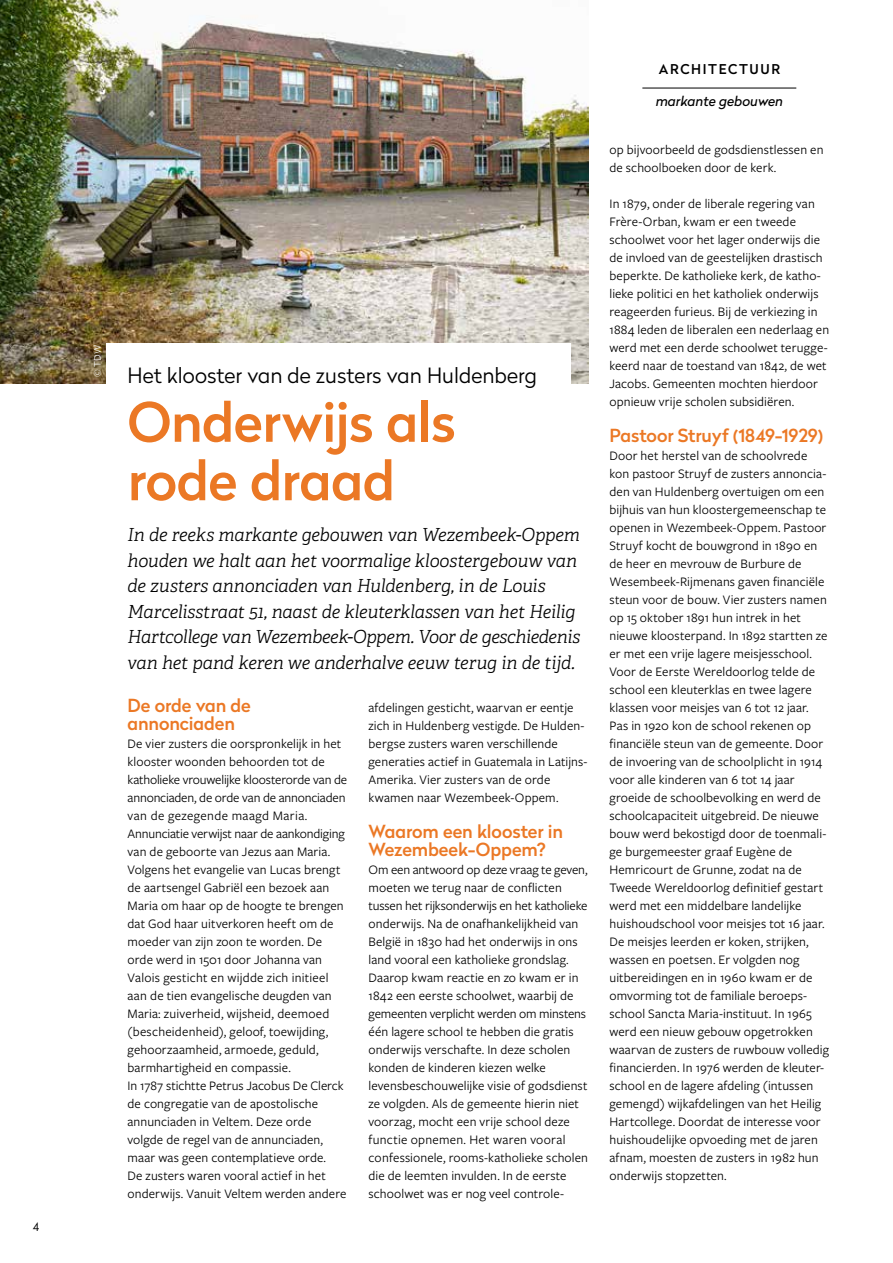
<style>
.page{position:relative;width:893px;height:1263px;background:#fff}
.page>*{position:absolute;margin:0;border:0;box-sizing:border-box;transform-origin:0 0}
.t1{font:500 54px/58.5px "Radikal";letter-spacing:-.015em;color:#eb7825}
.t2{font:300 21px "Radikal";color:#000}
.t3{font:italic 300 18px/25.5px "Adelle";letter-spacing:-.015em;color:#000}
.t4{font:500 18px/18px "Radikal";letter-spacing:-.005em;color:#eb7825}
.t5{font:13.5px/18px "Freight Sans Pro";letter-spacing:.01em;color:#000}
.t6{font:italic 13.5px "Radikal";color:#000}
.t7{font:500 13.5px "Radikal";letter-spacing:.12em;color:#000}
.t8{font:300 12px "Radikal";color:#000}
.t9{font:10.5px "Freight Sans Pro";color:#fff}
</style>
<div class="page">
<img style="left:0;top:0;width:588px;height:384px">
<div style="left:106px;top:343px;width:465px;height:183px;background:#fff"></div>
<hr style="left:642px;top:88px;width:154px;height:1px;background:#000">
<p class="t8" style="left:33px;top:1218px;width:8px">4</p>
<p class="t9" style="left:90px;top:377px;width:33px;rotate:-90deg">© TDW</p>
<h2 class="t2" style="left:128px;top:361px;width:411px">Het klooster van de zusters van Huldenberg</h2>
<h1 class="t1" style="left:128px;top:392px;width:330px">Onderwijs als rode draad</h1>
<p class="t3" style="left:128px;top:522px;width:454px">In de reeks markante gebouwen van Wezembeek-Oppem houden we halt aan het voormalige kloostergebouw van de zusters annonciaden van Huldenberg, in de Louis Marcelisstraat 51, naast de kleuterklassen van het Heilig Hartcollege van Wezembeek-Oppem. Voor de geschiedenis van het pand keren we anderhalve eeuw terug in de tijd.</p>
<h3 class="t4" style="left:128px;top:696px;width:125px">De orde van de annonciaden</h3>
<p class="t5" style="left:128px;top:734px;width:221px">De vier zusters die oorspronkelijk in het klooster woonden behoorden tot de katholieke vrouwelijke kloosterorde van de annonciaden, de orde van de annonciaden van de gezegende maagd Maria.<br>Annunciatie verwijst naar de aankondiging van de geboorte van Jezus aan Maria.<br>Volgens het evangelie van Lucas brengt de aartsengel Gabriël een bezoek aan Maria om haar op de hoogte te brengen dat God haar uitverkoren heeft om de moeder van zijn zoon te worden. De orde werd in 1501 door Johanna van Valois gesticht en wijdde zich initieel aan de tien evangelische deugden van Maria: zuiverheid, wijsheid, deemoed (bescheidenheid), geloof, toewijding, gehoorzaamheid, armoede, geduld, barmhartigheid en compassie.<br>In 1787 stichtte Petrus Jacobus De Clerck de congregatie van de apostolische annunciaden in Veltem. Deze orde volgde de regel van de annunciaden, maar was geen contemplatieve orde.<br>De zusters waren vooral actief in het onderwijs. Vanuit Veltem werden andere</p>
<p class="t5" style="left:369px;top:698px;width:220px">afdelingen gesticht, waarvan er eentje zich in Huldenberg vestigde. De Hulden&shy;bergse zusters waren verschillende generaties actief in Guatemala in Latijns-Amerika. Vier zusters van de orde kwamen naar Wezembeek-Oppem.</p>
<h3 class="t4" style="left:369px;top:822px;width:196px">Waarom een klooster in<br>Wezembeek-Oppem?</h3>
<p class="t5" style="left:369px;top:860px;width:221px">Om een antwoord op deze vraag te geven, moeten we terug naar de conflicten tussen het rijksonderwijs en het katholieke onderwijs. Na de onafhankelijkheid van België in 1830 had het onderwijs in ons land vooral een katholieke grondslag.<br>Daarop kwam reactie en zo kwam er in 1842 een eerste schoolwet, waarbij de gemeenten verplicht werden om minstens één lagere school te hebben die gratis onderwijs verschafte. In deze scholen konden de kinderen kiezen welke levensbeschouwelijke visie of godsdienst ze volgden. Als de gemeente hierin niet voorzag, mocht een vrije school deze functie opnemen. Het waren vooral confessionele, rooms-katholieke scholen die de leemten invulden. In de eerste schoolwet was er nog veel controle-</p>
<p class="t7" style="left:659px;top:59px;width:123px">ARCHITECTUUR</p>
<p class="t6" style="left:656px;top:92px;width:129px">markante gebouwen</p>
<p class="t5" style="left:609px;top:140px;width:215px">op bijvoorbeeld de godsdienstlessen en de schoolboeken door de kerk.</p>
<p class="t5" style="left:609px;top:194px;width:221px">In 1879, onder de liberale regering van Frère-Orban, kwam er een tweede schoolwet voor het lager onderwijs die de invloed van de geestelijken drastisch beperkte. De katholieke kerk, de katho&shy;lieke politici en het katholiek onderwijs reageerden furieus. Bij de verkiezing in 1884 leden de liberalen een nederlaag en werd met een derde schoolwet terugge&shy;keerd naar de toestand van 1842, de wet Jacobs. Gemeenten mochten hierdoor opnieuw vrije scholen subsidiëren.</p>
<h3 class="t4" style="left:609px;top:426px;width:215px">Pastoor Struyf (1849-1929)</h3>
<p class="t5" style="left:609px;top:446px;width:221px">Door het herstel van de schoolvrede kon pastoor Struyf de zusters annoncia&shy;den van Huldenberg overtuigen om een bijhuis van hun kloostergemeenschap te openen in Wezembeek-Oppem. Pastoor Struyf kocht de bouwgrond in 1890 en de heer en mevrouw de Burbure de Wesembeek-Rijmenans gaven financiële steun voor de bouw. Vier zusters namen op 15 oktober 1891 hun intrek in het nieuwe kloosterpand. In 1892 startten ze er met een vrije lagere meisjesschool.<br>Voor de Eerste Wereldoorlog telde de school een kleuterklas en twee lagere klassen voor meisjes van 6 tot 12 jaar.<br>Pas in 1920 kon de school rekenen op financiële steun van de gemeente. Door de invoering van de schoolplicht in 1914 voor alle kinderen van 6 tot 14 jaar groeide de schoolbevolking en werd de schoolcapaciteit uitgebreid. De nieuwe bouw werd bekostigd door de toenmali&shy;ge burgemeester graaf Eugène de Hemricourt de Grunne, zodat na de Tweede Wereldoorlog definitief gestart werd met een middelbare landelijke huishoudschool voor meisjes tot 16 jaar.<br>De meisjes leerden er koken, strijken, wassen en poetsen. Er volgden nog uitbereidingen en in 1960 kwam er de omvorming tot de familiale beroeps&shy;school Sancta Maria-instituut. In 1965 werd een nieuw gebouw opgetrokken waarvan de zusters de ruwbouw volledig financierden. In 1976 werden de kleuter&shy;school en de lagere afdeling (intussen gemengd) wijkafdelingen van het Heilig Hartcollege. Doordat de interesse voor huishoudelijke opvoeding met de jaren afnam, moesten de zusters in 1982 hun onderwijs stopzetten.</p>
</div>
